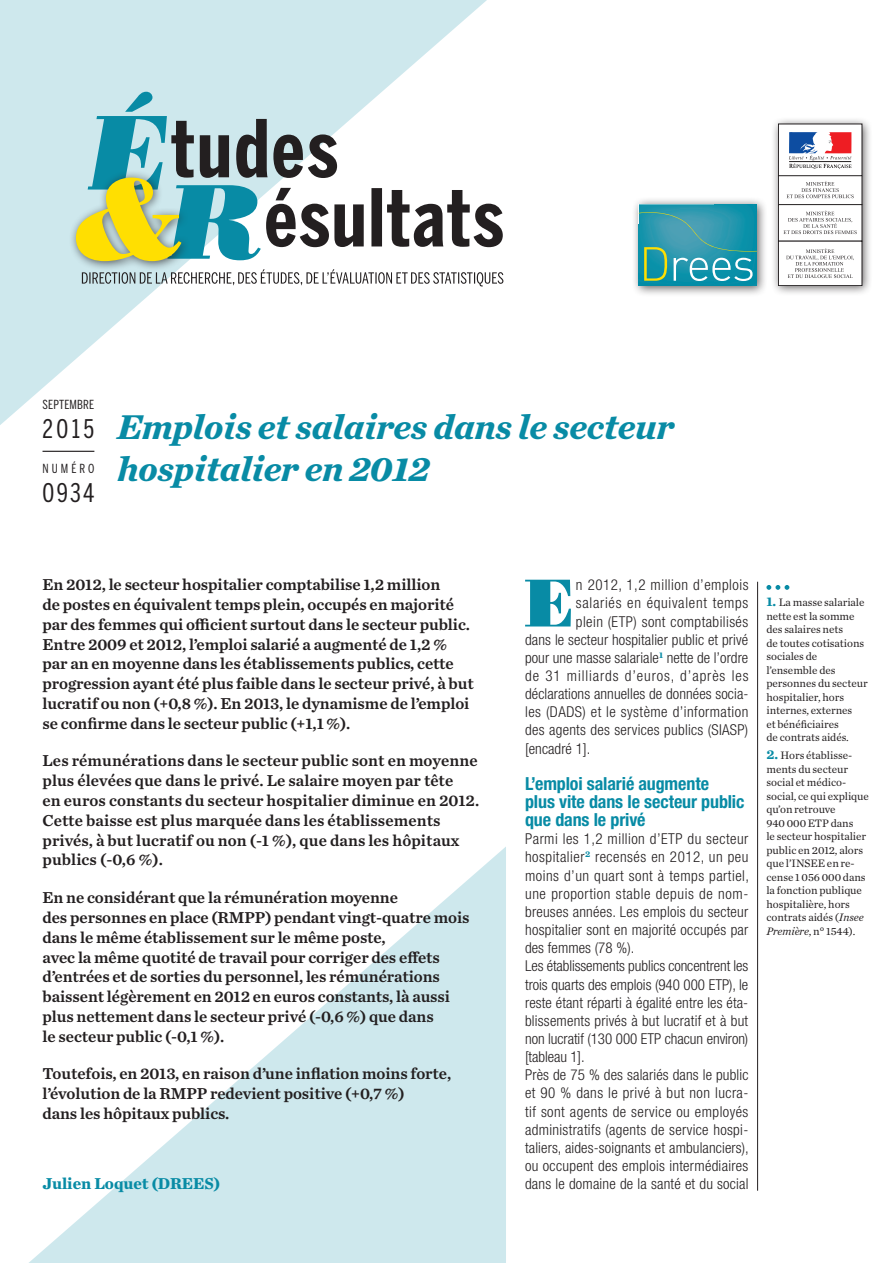
<style>
.page{position:relative;width:893px;height:1263px;background:#fff}
.page>*{position:absolute;margin:0;border:0;box-sizing:border-box;transform-origin:0 0}
.t1{font:66.9px "Bodoni Poster S Si";color:#088ba5}
.t2{font:italic 700 36px/42px "Chronicle Text G4";letter-spacing:-.005em;color:#088ba5}
.t3{font:25.5px "Benton Sans Comp";letter-spacing:.11em;color:#231f20}
.t4{font:700 condensed 18px/18.1px "Helvetica Neue LT Std";letter-spacing:-.005em;color:#088ba5}
.t5{font:16.5px/19.8px "Chronicle Text G4 Semi";letter-spacing:-.005em;color:#231f20}
.t6{font:700 16.5px "Chronicle Text G1";letter-spacing:-.005em;color:#088ba5}
.t7{font:300 condensed 15px/18.1px "Helvetica Neue LT Std";letter-spacing:.015em;color:#231f20}
.t8{font:300 condensed 15px "Helvetica Neue LT Std";letter-spacing:.06em;color:#231f20}
.t9{font:300 condensed 15px "Helvetica Neue LT Std";letter-spacing:.035em;color:#231f20}
.t10{font:300 condensed 15px "Helvetica Neue LT Std";letter-spacing:.05em;color:#231f20}
.t11{font:12.45px "Benton Sans Comp";letter-spacing:.015em;color:#231f20}
.t12{font:11.25px/13.5px "Chronicle Text G1";letter-spacing:-.005em;color:#231f20}
.s1{font-weight:700;font-size:13.5px;color:#088ba5}
.s2{font-style:italic}
</style>
<div class="page">
<svg style="left:0;top:0;width:504px;height:425px"></svg>
<svg style="left:29px;top:847px;width:477px;height:416px;fill:#d2e9ee"></svg>
<svg style="left:82px;top:269px;width:421px;height:17px"></svg>
<div style="left:68px;top:170px;width:123px;height:102px;background:#231f20;opacity:.7"></div>
<svg style="left:76px;top:92px;width:427px;height:169px"></svg>
<div style="left:771px;top:116px;width:102px;height:181px;background:#231f20;opacity:.7"></div>
<div style="left:778px;top:176px;width:84px;height:29px;background:#fff"></div>
<svg style="left:786px;top:181px;width:68px;height:17px"></svg>
<div style="left:778px;top:124px;width:84px;height:52px;background:#fff"></div>
<div style="left:778px;top:124px;width:84px;height:52px;border:1px solid #231f20"></div>
<svg style="left:789px;top:132px;width:62px;height:37px"></svg>
<div style="left:778px;top:205px;width:84px;height:36px;background:#fff"></div>
<div style="left:778px;top:204px;width:84px;height:37px;border:1px solid #231f20"></div>
<svg style="left:783px;top:211px;width:74px;height:23px"></svg>
<div style="left:778px;top:241px;width:84px;height:45px;background:#fff"></div>
<div style="left:778px;top:241px;width:84px;height:45px;border:1px solid #231f20"></div>
<svg style="left:786px;top:248px;width:68px;height:30px"></svg>
<div style="left:631px;top:197px;width:136px;height:99px;background:#231f20;opacity:.7"></div>
<img style="left:639px;top:204px;width:118px;height:82px">
<svg style="left:639px;top:212px;width:118px;height:69px"></svg>
<hr style="left:757px;top:582px;width:1px;height:609px;background:#231f20">
<hr style="left:43px;top:451px;width:51px;height:1px;background:#231f20">
<svg style="left:766px;top:585px;width:23px;height:5px"></svg>
<p class="t11" style="left:43px;top:398px;width:53px">SEPTEMBRE</p>
<h3 class="t3" style="left:43px;top:414px;width:53px">2015</h3>
<p class="t11" style="left:43px;top:461px;width:53px">NUMÉRO</p>
<h3 class="t3" style="left:43px;top:478px;width:53px">0934</h3>
<h2 class="t2" style="left:117px;top:404px;width:558px">Emplois et salaires dans le secteur hospitalier en 2012</h2>
<p class="t5" style="left:43px;top:574px;width:433px">En 2012, le secteur hospitalier comptabilise 1,2 million<br>de postes en équivalent temps plein, occupés en majorité par des femmes qui officient surtout dans le secteur public.<br>Entre 2009 et 2012, l’emploi salarié a augmenté de 1,2 % par an en moyenne dans les établissements publics, cette progression ayant été plus faible dans le secteur privé, à but lucratif ou non (+0,8 %). En 2013, le dynamisme de l’emploi se confirme dans le secteur public (+1,1 %).</p>
<p class="t5" style="left:43px;top:750px;width:438px">Les rémunérations dans le secteur public sont en moyenne plus élevées que dans le privé. Le salaire moyen par tête<br>en euros constants du secteur hospitalier diminue en 2012.<br>Cette baisse est plus marquée dans les établissements privés, à but lucratif ou non (-1 %), que dans les hôpitaux publics (-0,6 %).</p>
<p class="t5" style="left:43px;top:887px;width:429px">En ne considérant que la rémunération moyenne<br>des personnes en place (RMPP) pendant vingt-quatre mois dans le même établissement sur le même poste,<br>avec la même quotité de travail pour corriger des effets d’entrées et de sorties du personnel, les rémunérations baissent légèrement en 2012 en euros constants, là aussi plus nettement dans le secteur privé (-0,6 %) que dans<br>le secteur public (-0,1 %).</p>
<p class="t5" style="left:43px;top:1063px;width:410px">Toutefois, en 2013, en raison d’une inflation moins forte, l’évolution de la RMPP redevient positive (+0,7 %)<br>dans les hôpitaux publics.</p>
<p class="t6" style="left:43px;top:1170px;width:179px">Julien Loquet (DREES)</p>
<h1 class="t1" style="left:525px;top:562px;width:50px">E</h1>
<p class="t9" style="left:576px;top:576px;width:174px">n 2012, 1,2 million d’emplois</p>
<p class="t10" style="left:576px;top:594px;width:174px">salariés en équivalent temps</p>
<p class="t7" style="left:576px;top:612px;width:174px">plein (ETP) sont comptabilisés</p>
<p class="t7" style="left:525px;top:630px;width:225px">dans le secteur hospitalier public et privé</p>
<p class="t7" style="left:525px;top:648px;width:225px">pour une masse salariale<sup>1</sup> nette de l’ordre</p>
<p class="t8" style="left:525px;top:667px;width:225px">de 31 milliards d’euros, d’après les</p>
<p class="t7" style="left:525px;top:685px;width:225px">déclarations annuelles de données socia-</p>
<p class="t7" style="left:525px;top:703px;width:225px">les (DADS) et le système d’information</p>
<p class="t7" style="left:525px;top:721px;width:225px">des agents des services publics (SIASP)</p>
<p class="t7" style="left:525px;top:739px;width:67px">[encadré 1].</p>
<p class="t4" style="left:525px;top:774px;width:221px">L’emploi salarié augmente<br>plus vite dans le secteur public que dans le privé</p>
<p class="t7" style="left:525px;top:830px;width:225px">Parmi les 1,2 million d’ETP du secteur hospitalier<sup>2</sup> recensés en 2012, un peu moins d’un quart sont à temps partiel, une proportion stable depuis de nom&shy;breuses années. Les emplois du secteur hospitalier sont en majorité occupés par des femmes (78 %).<br>Les établissements publics concentrent les trois quarts des emplois (940 000 ETP), le reste étant réparti à égalité entre les éta&shy;blissements privés à but lucratif et à but non lucratif (130 000 ETP chacun environ) [tableau 1].<br>Près de 75 % des salariés dans le public et 90 % dans le privé à but non lucra&shy;tif sont agents de service ou employés administratifs (agents de service hospi&shy;taliers, aides-soignants et ambulanciers), ou occupent des emplois intermédiaires dans le domaine de la santé et du social</p>
<p class="t12" style="left:766px;top:595px;width:103px"><span class="s1">1.</span> La masse salariale nette est la somme des salaires nets<br>de toutes cotisations sociales de l’ensemble des personnes du secteur hospitalier, hors internes, externes<br>et bénéficiaires<br>de contrats aidés.</p>
<p class="t12" style="left:766px;top:748px;width:104px"><span class="s1">2.</span> Hors établisse&shy;ments du secteur social et médico&shy;social, ce qui explique qu’on retrouve<br>940 000 ETP dans<br>le secteur hospitalier public en 2012, alors que l’INSEE en re&shy;cense 1 056 000 dans la fonction publique hospitalière, hors contrats aidés (<span class="s2">Insee<br>Première</span>, n° 1544).</p>
</div>
